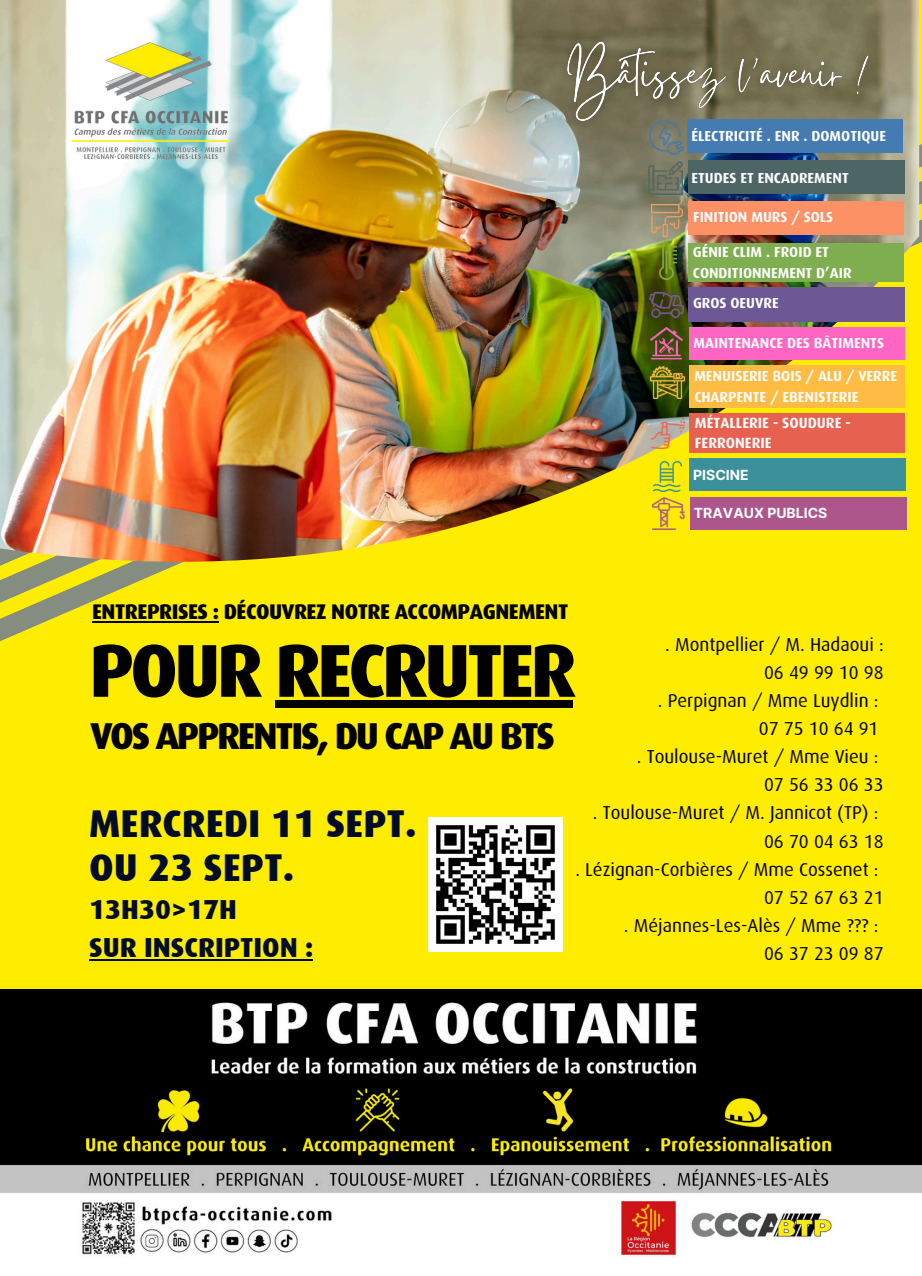
<style>
.page{position:relative;width:922px;height:1276px;background:#feec01}
.page>*{position:absolute;margin:0;border:0;box-sizing:border-box;transform-origin:0 0}
.t1{font:800 75px "Dax";letter-spacing:-.05em;color:#000}
.t2{font:800 38.75px/44px "Dax";color:#000c26}
.t3{font:800 37.5px "Dax Pro";letter-spacing:-.06em;color:#000}
.t4{font:800 27.5px/38.5px "Dax";color:#000c26}
.t5{font:800 21.25px "Dax Pro";letter-spacing:-.02em;color:#000}
.t6{font:18.75px/28.1px "Dax";color:#000;text-align:right}
.t7{font:700 14.88px "Dax";color:#fefefe}
.t8{font:700 14.5px/20.4px "Dax";color:#fefefe}
.t9{font:700 14px "Inter";color:#fefefe}
</style>
<div class="page">
<svg style="left:0;top:92px;width:922px;height:548px"></svg>
<img style="left:0;top:0;width:919px;height:562px">
<img style="left:649px;top:138px;width:34px;height:16px">
<div style="left:687px;top:120px;width:216px;height:33px;background:#447bb1"></div>
<img style="left:659px;top:242px;width:17px;height:38px">
<div style="left:688px;top:243px;width:215px;height:38px;background:#7eae4f"></div>
<img style="left:652px;top:205px;width:30px;height:32px">
<div style="left:688px;top:201px;width:216px;height:33px;background:#fb9165"></div>
<div style="left:688px;top:287px;width:216px;height:35px;background:#6d5794"></div>
<img style="left:649px;top:293px;width:34px;height:24px">
<img style="left:650px;top:366px;width:34px;height:32px">
<div style="left:689px;top:365px;width:215px;height:43px;background:#ffbc45"></div>
<img style="left:650px;top:327px;width:32px;height:32px">
<div style="left:689px;top:327px;width:215px;height:33px;background:#ff66c4"></div>
<img style="left:648px;top:161px;width:34px;height:34px">
<div style="left:688px;top:160px;width:216px;height:34px;background:#4e6565"></div>
<div style="left:689px;top:413px;width:216px;height:39px;background:#e76151"></div>
<img style="left:652px;top:417px;width:32px;height:32px">
<div style="left:689px;top:459px;width:216px;height:32px;background:#3b909c"></div>
<img style="left:653px;top:462px;width:28px;height:30px">
<div style="left:690px;top:497px;width:216px;height:33px;background:#ac568c"></div>
<img style="left:652px;top:498px;width:32px;height:32px">
<img style="left:64px;top:32px;width:174px;height:138px">
<hr style="left:89px;top:959px;width:224px;height:2px;background:#000c26">
<img style="left:428px;top:817px;width:134px;height:134px">
<img style="left:0;top:990px;width:922px;height:286px">
<div style="left:275px;top:700px;width:297px;height:8px;background:#000"></div>
<hr style="left:92px;top:621px;width:126px;height:2px;background:#000">
<img style="left:552px;top:30px;width:331px;height:108px">
<p class="t8" style="left:691px;top:126px;width:196px">ÉLECTRICITÉ . ENR . DOMOTIQUE</p>
<p class="t8" style="left:691px;top:168px;width:159px">ETUDES ET ENCADREMENT</p>
<p class="t8" style="left:693px;top:207px;width:142px">FINITION MURS / SOLS</p>
<p class="t8" style="left:693px;top:242px;width:160px">GÉNIE CLIM . FROID ET<br>CONDITIONNEMENT D’AIR</p>
<p class="t8" style="left:693px;top:293px;width:87px">GROS OEUVRE</p>
<p class="t8" style="left:693px;top:333px;width:192px">MAINTENANCE DES BÂTIMENTS</p>
<p class="t8" style="left:694px;top:366px;width:204px">MENUISERIE BOIS / ALU / VERRE</p>
<p class="t8" style="left:694px;top:386px;width:166px">CHARPENTE / EBENISTERIE</p>
<h6 class="t5" style="left:92px;top:603px;width:477px">ENTREPRISES : DÉCOUVREZ NOTRE ACCOMPAGNEMENT</h6>
<p class="t7" style="left:695px;top:414px;width:157px">MÉTALLERIE - SOUDURE -</p>
<p class="t7" style="left:695px;top:435px;width:78px">FERRONERIE</p>
<p class="t9" style="left:693px;top:466px;width:57px">PISCINE</p>
<p class="t9" style="left:694px;top:505px;width:135px">TRAVAUX PUBLICS</p>
<p class="t6" style="left:575px;top:630px;width:310px">. Montpellier / M. Hadaoui :<br>06 49 99 10 98<br>. Perpignan / Mme Luydlin :<br>07 75 10 64 91<br>. Toulouse-Muret / Mme Vieu :<br>07 56 33 06 33<br>. Toulouse-Muret / M. Jannicot (TP) :<br>06 70 04 63 18<br>. Lézignan-Corbières / Mme Cossenet :</p>
<h4 class="t6" style="left:764px;top:883px;width:121px">07 52 67 63 21</h4>
<p class="t6" style="left:624px;top:911px;width:256px">. Méjannes-Les-Alès / Mme ??? :</p>
<p class="t6" style="left:764px;top:939px;width:121px">06 37 23 09 87</p>
<h6 class="t1" style="left:89px;top:628px;width:488px">POUR RECRUTER</h6>
<p class="t3" style="left:90px;top:720px;width:466px">VOS APPRENTIS, DU CAP AU BTS</p>
<h5 class="t2" style="left:89px;top:802px;width:329px">MERCREDI 11 SEPT.<br>OU 23 SEPT.</h5>
<h5 class="t4" style="left:89px;top:890px;width:225px">13H30&gt;17H<br>SUR INSCRIPTION :</h5>
</div>
